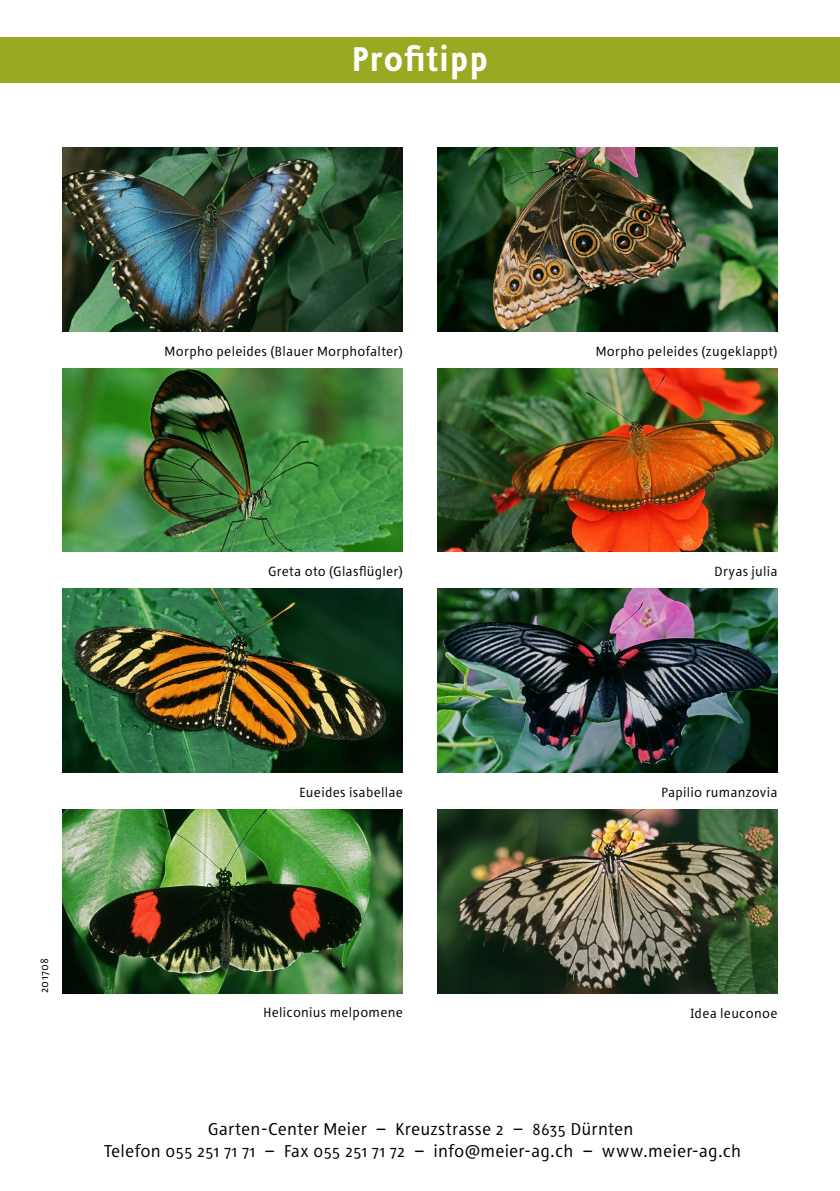
<style>
.page{position:relative;width:840px;height:1191px;background:#fff}
.page>*{position:absolute;margin:0;border:0;box-sizing:border-box;transform-origin:0 0}
._02_Headline{font:900 36px "Tara";letter-spacing:.01em;color:#fff}
.t1{font:18px/21.6px "Tara";letter-spacing:.01em;color:#000;text-align:center}
._05_Legende{font:14px "Tara";letter-spacing:.02em;color:#000}
._08_Liste_Grundtext{font:12px "Tara";letter-spacing:.015em;color:#000}
</style>
<div class="page">
<div style="left:0;top:37px;width:839px;height:45px;background:#98aa22"></div>
<img style="left:62px;top:147px;width:341px;height:184px">
<img style="left:437px;top:147px;width:340px;height:184px">
<img style="left:62px;top:368px;width:341px;height:184px">
<img style="left:437px;top:368px;width:340px;height:184px">
<img style="left:62px;top:588px;width:341px;height:184px">
<img style="left:437px;top:588px;width:340px;height:184px">
<img style="left:62px;top:809px;width:341px;height:184px">
<img style="left:437px;top:809px;width:340px;height:184px">
<p class="_02_Headline" style="left:351px;top:39px;width:138px">Profitipp</p>
<p class="_05_Legende" style="left:164px;top:343px;width:240px">Morpho peleides (Blauer Morphofalter)</p>
<p class="_05_Legende" style="left:595px;top:343px;width:183px">Morpho peleides (zugeklappt)</p>
<p class="_05_Legende" style="left:268px;top:564px;width:136px">Greta oto (Glasflügler)</p>
<p class="_05_Legende" style="left:714px;top:564px;width:64px">Dryas julia</p>
<p class="_05_Legende" style="left:299px;top:784px;width:105px">Eueides isabellae</p>
<p class="_05_Legende" style="left:661px;top:784px;width:117px">Papilio rumanzovia</p>
<p class="_08_Liste_Grundtext" style="left:37px;top:993px;width:36px;rotate:-90deg">201708</p>
<p class="_05_Legende" style="left:263px;top:1004px;width:141px">Heliconius melpomene</p>
<p class="_05_Legende" style="left:690px;top:1005px;width:88px">Idea leuconoe</p>
<p class="t1" style="left:104px;top:1118px;width:638px">Garten-Center Meier – Kreuzstrasse 2 – 8635 Dürnten<br>Telefon 055 251 71 71 – Fax 055 251 71 72 – info@meier-ag.ch – www.meier-ag.ch</p>
</div>
